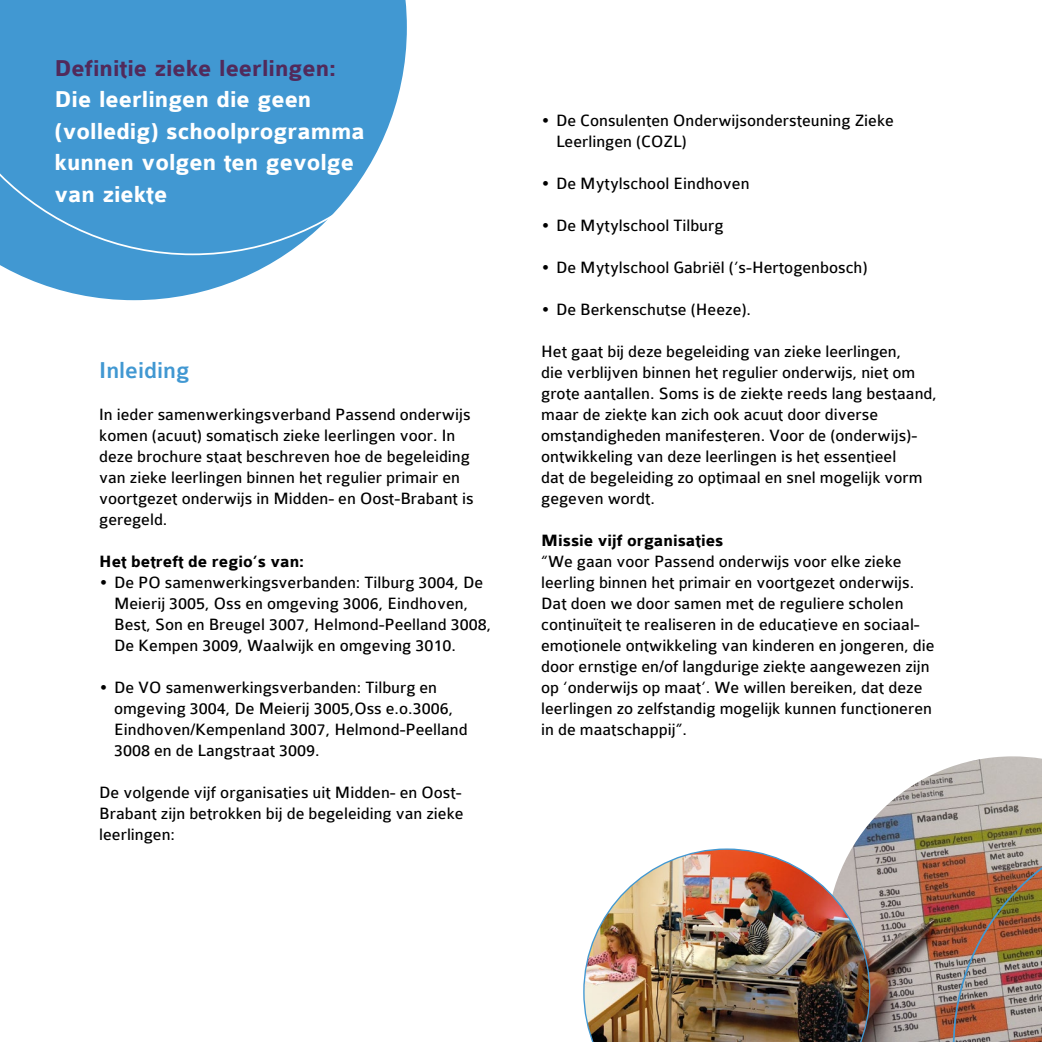
<style>
.page{position:relative;width:1042px;height:1042px;background:#fff}
.page>*{position:absolute;margin:0;border:0;box-sizing:border-box;transform-origin:0 0}
.t1{font:700 24.5px/31.5px "Colaborate";color:#fff}
.t2{font:700 24.5px "Colaborate";color:#512a5b}
.t3{font:500 24.5px "Colaborate";color:#4198d2}
.t4{font:17.5px/21px "Colaborate";color:#000}
.t5{font:700 17.5px "Colaborate";color:#000}
</style>
<div class="page">
<img style="left:852px;top:756px;width:190px;height:286px">
<svg style="left:0;top:255px;width:284px;height:45px;fill:#4198d2"></svg>
<svg style="left:0;top:0;width:407px;height:255px;background:#51a0d5"></svg>
<img style="left:583px;top:848px;width:287px;height:194px">
<img style="left:953px;top:821px;width:89px;height:221px">
<h1 class="t2" style="left:55px;top:55px;width:283px">Definitie zieke leerlingen:</h1>
<h1 class="t1" style="left:55px;top:84px;width:311px">Die leerlingen die geen (volledig) schoolprogramma kunnen volgen ten gevolge van ziekte</h1>
<h1 class="t3" style="left:99px;top:358px;width:92px">Inleiding</h1>
<p class="t4" style="left:99px;top:404px;width:376px">In ieder samenwerkingsverband Passend onderwijs komen (acuut) somatisch zieke leerlingen voor. In deze brochure staat beschreven hoe de begeleiding van zieke leerlingen binnen het regulier primair en voortgezet onderwijs in Midden- en Oost-Brabant is geregeld.</p>
<p class="t5" style="left:99px;top:552px;width:206px">Het betreft de regio’s van:</p>
<p class="t4" style="left:114px;top:572px;width:379px;text-indent:-15px">• De PO samenwerkingsverbanden: Tilburg 3004, De Meierij 3005, Oss en omgeving 3006, Eindhoven, Best, Son en Breugel 3007, Helmond-Peelland 3008, De Kempen 3009, Waalwijk en omgeving 3010.</p>
<p class="t4" style="left:114px;top:677px;width:355px;text-indent:-15px">• De VO samenwerkingsverbanden: Tilburg en omgeving 3004, De Meierij 3005,Oss e.o.3006, Eindhoven/Kempenland 3007, Helmond-Peelland 3008 en de Langstraat 3009.</p>
<p class="t4" style="left:99px;top:782px;width:366px;text-align:justify">De volgende vijf organisaties uit Midden- en Oost-Brabant zijn betrokken bij de begeleiding van zieke leerlingen:</p>
<p class="t4" style="left:556px;top:110px;width:339px;text-indent:-15px">• De Consulenten Onderwijsondersteuning Zieke<br>Leerlingen (COZL)</p>
<p class="t4" style="left:541px;top:173px;width:210px">• De Mytylschool Eindhoven</p>
<p class="t4" style="left:541px;top:215px;width:184px">• De Mytylschool Tilburg</p>
<p class="t4" style="left:541px;top:257px;width:328px">• De Mytylschool Gabriël (’s-Hertogenbosch)</p>
<p class="t4" style="left:541px;top:299px;width:211px">• De Berkenschutse (Heeze).</p>
<p class="t4" style="left:541px;top:341px;width:397px">Het gaat bij deze begeleiding van zieke leerlingen,<br>die verblijven binnen het regulier onderwijs, niet om grote aantallen. Soms is de ziekte reeds lang bestaand, maar de ziekte kan zich ook acuut door diverse omstandigheden manifesteren. Voor de (onderwijs)- ontwikkeling van deze leerlingen is het essentieel<br>dat de begeleiding zo optimaal en snel mogelijk vorm gegeven wordt.</p>
<p class="t5" style="left:541px;top:531px;width:184px">Missie vijf organisaties</p>
<p class="t4" style="left:541px;top:551px;width:395px">“We gaan voor Passend onderwijs voor elke zieke leerling binnen het primair en voortgezet onderwijs.<br>Dat doen we door samen met de reguliere scholen continuïteit te realiseren in de educatieve en sociaal&shy;emotionele ontwikkeling van kinderen en jongeren, die door ernstige en/of langdurige ziekte aangewezen zijn op ‘onderwijs op maat’. We willen bereiken, dat deze leerlingen zo zelfstandig mogelijk kunnen functioneren in de maatschappij”.</p>
</div>
